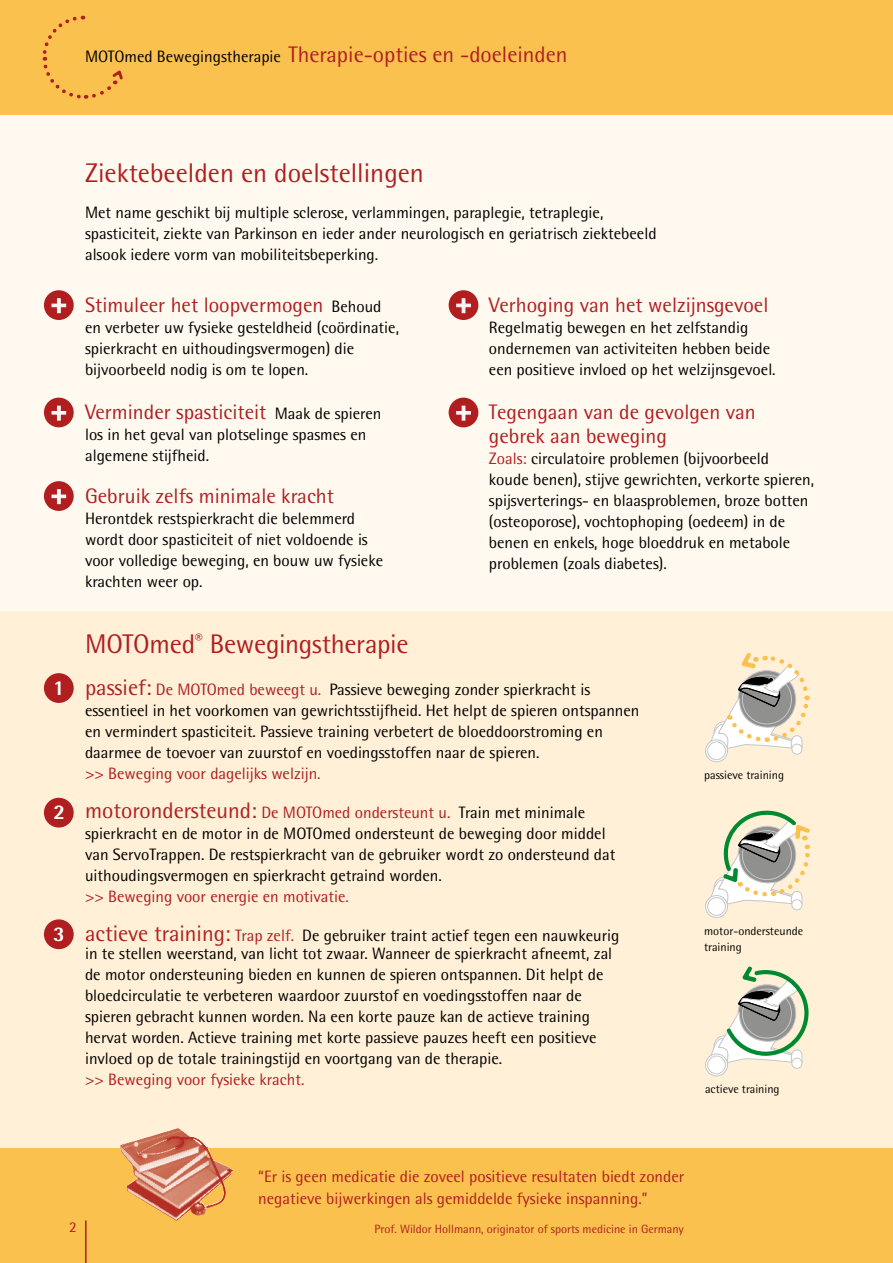
<style>
.page{position:relative;width:893px;height:1263px;background:#fff9ef}
.page>*{position:absolute;margin:0;border:0;box-sizing:border-box;transform-origin:0 0}
.t1{font:27px "Agfa Rotis Semisans";color:#b01e20}
.t2{font:22.5px "Agfa Rotis Semisans";color:#b01e20}
.t3{font:21px/24px "Agfa Rotis Semisans";color:#b01e20}
.t4{font:800 21px "Agfa Rotis Semisans";color:#fff}
.t5{font:16.5px/21px "Agfa Rotis Semisans";color:#000}
.t6{font:16.5px/22.5px "Agfa Rotis Semisans";color:#b01e20}
.t7{font:15px "Agfa Rotis Semisans";color:#b01e20}
.t8{font:12px/15.8px "Agfa Rotis Semisans";color:#000}
.t9{font:12px "Agfa Rotis Semisans";color:#b01e20}
.s1{font-size:16.5px;color:#000}
.s2{color:#b01e20}
.s3{font-size:22.5px;color:#b01e20}
</style>
<div class="page">
<div style="left:0;top:611px;width:893px;height:543px;background:#fff0d7"></div>
<div style="left:0;top:1148px;width:893px;height:115px;background:#fbc14e"></div>
<div style="left:0;top:0;width:893px;height:115px;background:#fbc14e"></div>
<svg style="left:42px;top:15px;width:81px;height:84px"></svg>
<div style="left:44px;top:798px;width:30px;height:29px;background:#b01e20;border-radius:50%"></div>
<div style="left:44px;top:919px;width:30px;height:30px;background:#b01e20;border-radius:50%"></div>
<div style="left:44px;top:673px;width:30px;height:30px;background:#b01e20;border-radius:50%"></div>
<svg style="left:705px;top:740px;width:22px;height:22px"></svg>
<div style="left:705px;top:739px;width:23px;height:23px;border:1px solid #c6c7c8;border-radius:50%"></div>
<div style="left:707px;top:741px;width:19px;height:19px;border:1px solid #c6c7c8;border-radius:50%"></div>
<svg style="left:705px;top:895px;width:22px;height:22px"></svg>
<div style="left:705px;top:895px;width:23px;height:23px;border:1px solid #c6c7c8;border-radius:50%"></div>
<div style="left:707px;top:897px;width:19px;height:19px;border:1px solid #c6c7c8;border-radius:50%"></div>
<div style="left:791px;top:1058px;width:11px;height:11px;border:1px solid #c6c7c8;border-radius:50%"></div>
<svg style="left:705px;top:1054px;width:22px;height:22px"></svg>
<div style="left:705px;top:1053px;width:23px;height:23px;border:1px solid #c6c7c8;border-radius:50%"></div>
<div style="left:708px;top:1056px;width:17px;height:18px;background:#fff;border-radius:50%"></div>
<div style="left:707px;top:1056px;width:19px;height:18px;border:1px solid #c6c7c8;border-radius:50%"></div>
<svg style="left:710px;top:653px;width:100px;height:415px"></svg>
<div style="left:44px;top:290px;width:30px;height:30px;background:#b01e20;border-radius:50%"></div>
<svg style="left:52px;top:298px;width:14px;height:15px"></svg>
<div style="left:44px;top:398px;width:30px;height:29px;background:#b01e20;border-radius:50%"></div>
<svg style="left:52px;top:406px;width:14px;height:14px"></svg>
<div style="left:44px;top:481px;width:30px;height:30px;background:#b01e20;border-radius:50%"></div>
<svg style="left:52px;top:489px;width:14px;height:15px"></svg>
<div style="left:449px;top:290px;width:29px;height:30px;background:#b01e20;border-radius:50%"></div>
<svg style="left:456px;top:298px;width:15px;height:15px"></svg>
<div style="left:449px;top:398px;width:29px;height:29px;background:#b01e20;border-radius:50%"></div>
<svg style="left:456px;top:406px;width:15px;height:14px"></svg>
<img style="left:120px;top:1128px;width:113px;height:93px">
<hr style="left:85px;top:1220px;width:2px;height:43px;background:#b01e20">
<h2 class="t2" style="left:85px;top:41px;width:484px"><span class="s1">MOTOmed Bewegingstherapie</span> Therapie-opties en -doeleinden</h2>
<h1 class="t1" style="left:85px;top:157px;width:340px">Ziektebeelden en doelstellingen</h1>
<p class="t5" style="left:85px;top:202px;width:573px">Met name geschikt bij multiple sclerose, verlammingen, paraplegie, tetraplegie, spasticiteit, ziekte van Parkinson en ieder ander neurologisch en geriatrisch ziektebeeld alsook iedere vorm van mobiliteitsbeperking.</p>
<p class="t4" style="left:53px;top:675px;width:13px">1</p>
<p class="t4" style="left:53px;top:798px;width:13px">2</p>
<p class="t4" style="left:53px;top:921px;width:13px">3</p>
<p class="t3" style="left:85px;top:293px;width:298px">Stimuleer het loopvermogen <span class="s1">Behoud</span></p>
<p class="t5" style="left:85px;top:317px;width:315px">en verbeter uw fysieke gesteldheid (coördinatie, spierkracht en uithoudingsvermogen) die bijvoorbeeld nodig is om te lopen.</p>
<p class="t3" style="left:85px;top:400px;width:298px">Verminder spasticiteit <span class="s1">Maak de spieren</span></p>
<p class="t5" style="left:85px;top:424px;width:283px">los in het geval van plotselinge spasmes en algemene stijfheid.</p>
<p class="t3" style="left:85px;top:484px;width:250px">Gebruik zelfs minimale kracht</p>
<p class="t5" style="left:85px;top:508px;width:300px">Herontdek restspierkracht die belemmerd wordt door spasticiteit of niet voldoende is voor volledige beweging, en bouw uw fysieke krachten weer op.</p>
<p class="t3" style="left:489px;top:293px;width:281px">Verhoging van het welzijnsgevoel</p>
<p class="t5" style="left:489px;top:317px;width:288px">Regelmatig bewegen en het zelfstandig ondernemen van activiteiten hebben beide een positieve invloed op het welzijnsgevoel.</p>
<p class="t3" style="left:489px;top:400px;width:268px">Tegengaan van de gevolgen van gebrek aan beweging</p>
<p class="t5" style="left:489px;top:448px;width:327px"><span class="s2">Zoals:</span> circulatoire problemen (bijvoorbeeld<br>koude benen), stijve gewrichten, verkorte spieren, spijsverterings- en blaasproblemen, broze botten (osteoporose), vochtophoping (oedeem) in de benen en enkels, hoge bloeddruk en metabole problemen (zoals diabetes).</p>
<h1 class="t1" style="left:85px;top:628px;width:325px">MOTOmed<sup>®</sup> Bewegingstherapie</h1>
<p class="t5" style="left:85px;top:679px;width:556px"><span class="s3">passief:</span> <span class="s2">De MOTOmed beweegt u.</span> Passieve beweging zonder spierkracht is essentieel in het voorkomen van gewrichtsstijfheid. Het helpt de spieren ontspannen en vermindert spasticiteit. Passieve training verbetert de bloeddoorstroming en daarmee de toevoer van zuurstof en voedingsstoffen naar de spieren.</p>
<p class="t6" style="left:85px;top:762px;width:237px">&gt;&gt; Beweging voor dagelijks welzijn.</p>
<p class="t5" style="left:85px;top:802px;width:532px"><span class="s3">motorondersteund:</span> <span class="s2">De MOTOmed ondersteunt u.</span> Train met minimale spierkracht en de motor in de MOTOmed ondersteunt de beweging door middel van ServoTrappen. De restspierkracht van de gebruiker wordt zo ondersteund dat uithoudingsvermogen en spierkracht getraind worden.</p>
<p class="t6" style="left:85px;top:885px;width:265px">&gt;&gt; Beweging voor energie en motivatie.</p>
<p class="t5" style="left:85px;top:926px;width:536px;line-height:18px"><span class="s3">actieve training:</span> <span class="s2">Trap zelf.</span> De gebruiker traint actief tegen een nauwkeurig in te stellen weerstand, van licht tot zwaar. Wanneer de spierkracht afneemt, zal</p>
<p class="t5" style="left:85px;top:964px;width:520px">de motor ondersteuning bieden en kunnen de spieren ontspannen. Dit helpt de bloedcirculatie te verbeteren waardoor zuurstof en voedingsstoffen naar de spieren gebracht kunnen worden. Na een korte pauze kan de actieve training hervat worden. Actieve training met korte passieve pauzes heeft een positieve invloed op de totale trainingstijd en voortgang van de therapie.</p>
<p class="t6" style="left:85px;top:1068px;width:221px">&gt;&gt; Beweging voor fysieke kracht.</p>
<p class="t8" style="left:704px;top:767px;width:81px">passieve training</p>
<p class="t8" style="left:704px;top:923px;width:101px">motor-ondersteunde training</p>
<p class="t8" style="left:705px;top:1081px;width:76px">actieve training</p>
<p class="t6" style="left:258px;top:1165px;width:427px">“Er is geen medicatie die zoveel positieve resultaten biedt zonder negatieve bijwerkingen als gemiddelde fysieke inspanning.”</p>
<p class="t7" style="left:69px;top:1218px;width:9px">2</p>
<p class="t9" style="left:375px;top:1222px;width:311px">Prof. Wildor Hollmann, originator of sports medicine in Germany</p>
</div>
